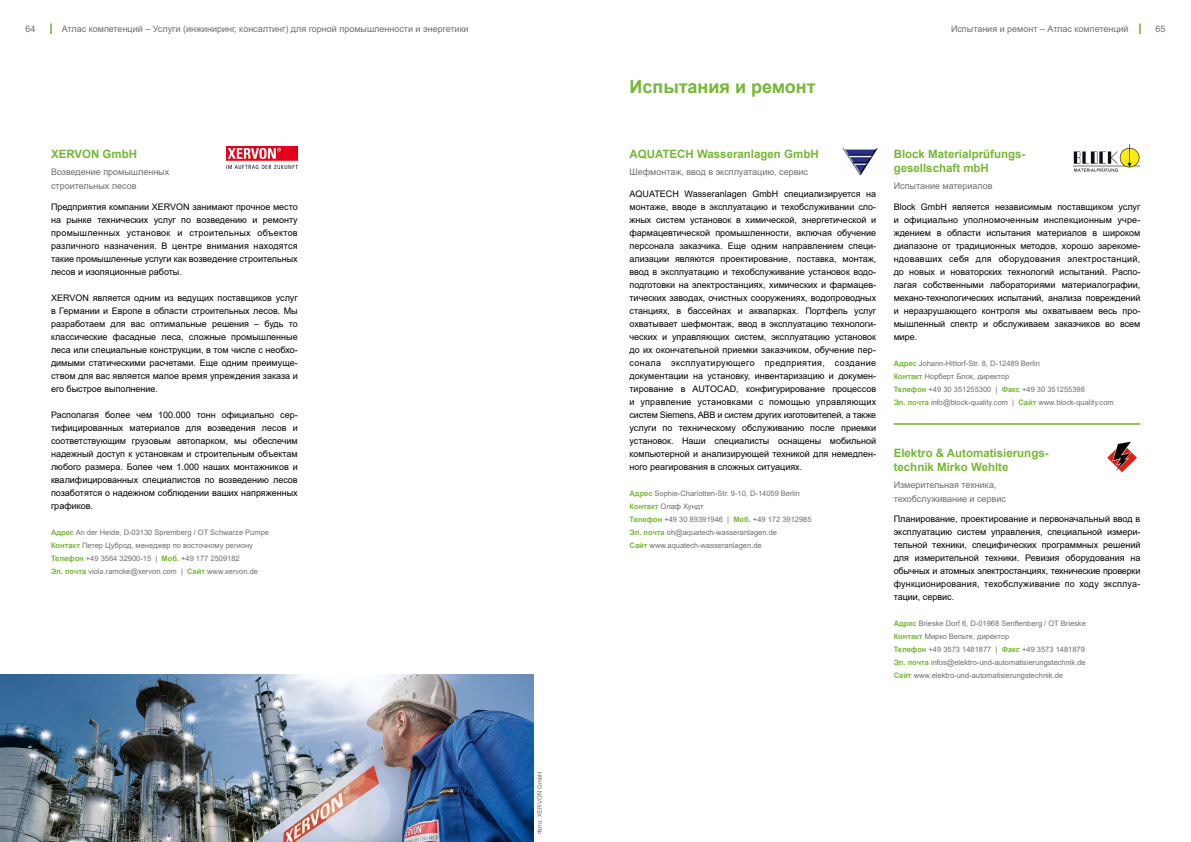
<style>
.page{position:relative;width:1191px;height:842px;background:#fff}
.page>*{position:absolute;margin:0;border:0;box-sizing:border-box;transform-origin:0 0}
.t1{font:700 18px "Arial";color:#75b835}
.t2{font:700 11.5px/14px "Arial";color:#75b835}
.t3{font:9px/13px "Arial";color:#000;text-align:justify}
.t4{font:9px/14px "Arial";color:#6e6e6e}
.t5{font:7.5px/13px "Arial";color:#6e6e6e}
.t6{font:6px "Arial";color:#6e6e6e}
.s1{font-weight:700;color:#75b835}
</style>
<div class="page">
<svg style="left:50px;top:23px;width:2px;height:11px"></svg>
<img style="left:1073px;top:144px;width:67px;height:28px">
<img style="left:842px;top:148px;width:36px;height:27px">
<hr style="left:893px;top:423px;width:247px;height:2px;background:#75b835">
<img style="left:1107px;top:441px;width:29px;height:31px">
<img style="left:226px;top:146px;width:71px;height:22px">
<img style="left:0;top:674px;width:533px;height:168px">
<p class="t4" style="left:26px;top:22px;width:12px">64</p>
<p class="t4" style="left:62px;top:22px;width:408px">Атлас компетенций – Услуги (инжиниринг, консалтинг) для горной промышленности и энергетики</p>
<p class="t4" style="left:951px;top:22px;width:179px">Испытания и ремонт – Атлас компетенций</p>
<p class="t4" style="left:1155px;top:22px;width:12px">65</p>
<p class="t2" style="left:51px;top:147px;width:88px">XERVON GmbH</p>
<p class="t4" style="left:51px;top:165px;width:120px">Возведение промышленных строительных лесов</p>
<p class="t3" style="left:51px;top:201px;width:248px">Предприятия компании XERVON занимают прочное место на рынке технических услуг по возведению и ремонту промышленных установок и строительных объектов различного назначения. В центре внимания находятся такие промышленные услуги как возведение строительных лесов и изоляционные работы.</p>
<p class="t3" style="left:51px;top:291px;width:248px">XERVON является одним из ведущих поставщиков услуг в Германии и Европе в области строительных лесов. Мы разработаем для вас оптимальные решения – будь то классические фасадные леса, сложные промышленные леса или специальные конструкции, в том числе с необхо&shy;димыми статическими расчетами. Еще одним преимуще&shy;ством для вас является малое время упреждения заказа и его быстрое выполнение.</p>
<p class="t3" style="left:51px;top:408px;width:248px">Располагая более чем 100.000 тонн официально сер&shy;тифицированных материалов для возведения лесов и соответствующим грузовым автопарком, мы обеспечим надежный доступ к установкам и строительным объектам любого размера. Более чем 1.000 наших монтажников и квалифицированных специалистов по возведению лесов позаботятся о надежном соблюдении ваших напряженных графиков.</p>
<p class="t5" style="left:51px;top:526px;width:219px"><span class="s1">Адрес</span> An der Heide, D-03130 Spremberg / OT Schwarze Pumpe <span class="s1">Контакт</span> Петер Цуброд, менеджер по восточному региону <span class="s1">Телефон</span> +49 3564 32900-15 | <span class="s1">Моб.</span> +49 177 2509182<br><span class="s1">Эл. почта</span> viola.ramcke@xervon.com | <span class="s1">Сайт</span> www.xervon.de</p>
<p class="t6" style="left:535px;top:834px;width:64px;rotate:-90deg">Фото: XERVON GmbH</p>
<h1 class="t1" style="left:629px;top:74px;width:188px">Испытания и ремонт</h1>
<p class="t2" style="left:629px;top:147px;width:191px">AQUATECH Wasseranlagen GmbH</p>
<p class="t4" style="left:629px;top:165px;width:180px">Шефмонтаж, ввод в эксплуатацию, сервис</p>
<p class="t3" style="left:629px;top:188px;width:248px">AQUATECH Wasseranlagen GmbH специализируется на монтаже, вводе в эксплуатацию и техобслуживании сло&shy;жных систем установок в химической, энергетической и фармацевтической промышленности, включая обучение персонала заказчика. Еще одним направлением специ&shy;ализации являются проектирование, поставка, монтаж, ввод в эксплуатацию и техобслуживание установок водо&shy;подготовки на электростанциях, химических и фармацев&shy;тических заводах, очистных сооружениях, водопроводных станциях, в бассейнах и аквапарках. Портфель услуг охватывает шефмонтаж, ввод в эксплуатацию технологи&shy;ческих и управляющих систем, эксплуатацию установок до их окончательной приемки заказчиком, обучение пер&shy;сонала эксплуатирующего предприятия, создание документации на установку, инвентаризацию и докумен&shy;тирование в AUTOCAD, конфигурирование процессов и управление установками с помощью управляющих систем Siemens, ABB и систем других изготовителей, а также услуги по техническому обслуживанию после приемки установок. Наши специалисты оснащены мобильной компьютерной и анализирующей техникой для немедлен&shy;ного реагирования в сложных ситуациях.</p>
<p class="t5" style="left:629px;top:487px;width:183px"><span class="s1">Адрес</span> Sophie-Charlotten-Str. 9-10, D-14059 Berlin <span class="s1">Контакт</span> Олаф Хундт<br><span class="s1">Телефон</span> +49 30 89391946 | <span class="s1">Моб.</span> +49 172 3912985<br><span class="s1">Эл. почта</span> oh@aquatech-wasseranlagen.de<br><span class="s1">Сайт</span> www.aquatech-wasseranlagen.de</p>
<p class="t2" style="left:893px;top:147px;width:133px">Block Materialprüfungs&shy;gesellschaft mbH</p>
<p class="t4" style="left:893px;top:179px;width:101px">Испытание материалов</p>
<p class="t3" style="left:893px;top:201px;width:248px">Block GmbH является независимым поставщиком услуг и официально уполномоченным инспекционным учре&shy;ждением в области испытания материалов в широком диапазоне от традиционных методов, хорошо зарекоме&shy;ндовавших себя для оборудования электростанций, до новых и новаторских технологий испытаний. Распо&shy;лагая собственными лабораториями материалографии, механо-технологических испытаний, анализа повреждений и неразрушающего контроля мы охватываем весь про&shy;мышленный спектр и обслуживаем заказчиков во всем мире.</p>
<p class="t5" style="left:893px;top:357px;width:222px"><span class="s1">Адрес</span> Johann-Hittorf-Str. 8, D-12489 Berlin<br><span class="s1">Контакт</span> Норберт Блок, директор<br><span class="s1">Телефон</span> +49 30 351255300 | <span class="s1">Факс</span> +49 30 351255398<br><span class="s1">Эл. почта</span> info@block-quality.com | <span class="s1">Сайт</span> www.block-quality.com</p>
<p class="t2" style="left:893px;top:446px;width:156px">Elektro &amp; Automatisierungs&shy;technik Mirko Wehlte</p>
<p class="t4" style="left:893px;top:478px;width:114px">Измерительная техника, техобслуживание и сервис</p>
<p class="t3" style="left:893px;top:513px;width:248px">Планирование, проектирование и первоначальный ввод в эксплуатацию систем управления, специальной измери&shy;тельной техники, специфических программных решений для измерительной техники. Ревизия оборудования на обычных и атомных электростанциях, технические проверки функционирования, техобслуживание по ходу эксплуа&shy;тации, сервис.</p>
<p class="t5" style="left:893px;top:617px;width:194px"><span class="s1">Адрес</span> Brieske Dorf 6, D-01968 Senftenberg / OT Brieske <span class="s1">Контакт</span> Мирко Вельте, директор<br><span class="s1">Телефон</span> +49 3573 1481877 | <span class="s1">Факс</span> +49 3573 1481879<br><span class="s1">Эл. почта</span> infos@elektro-und-automatisierungstechnik.de <span class="s1">Сайт</span> www.elektro-und-automatisierungstechnik.de</p>
</div>
